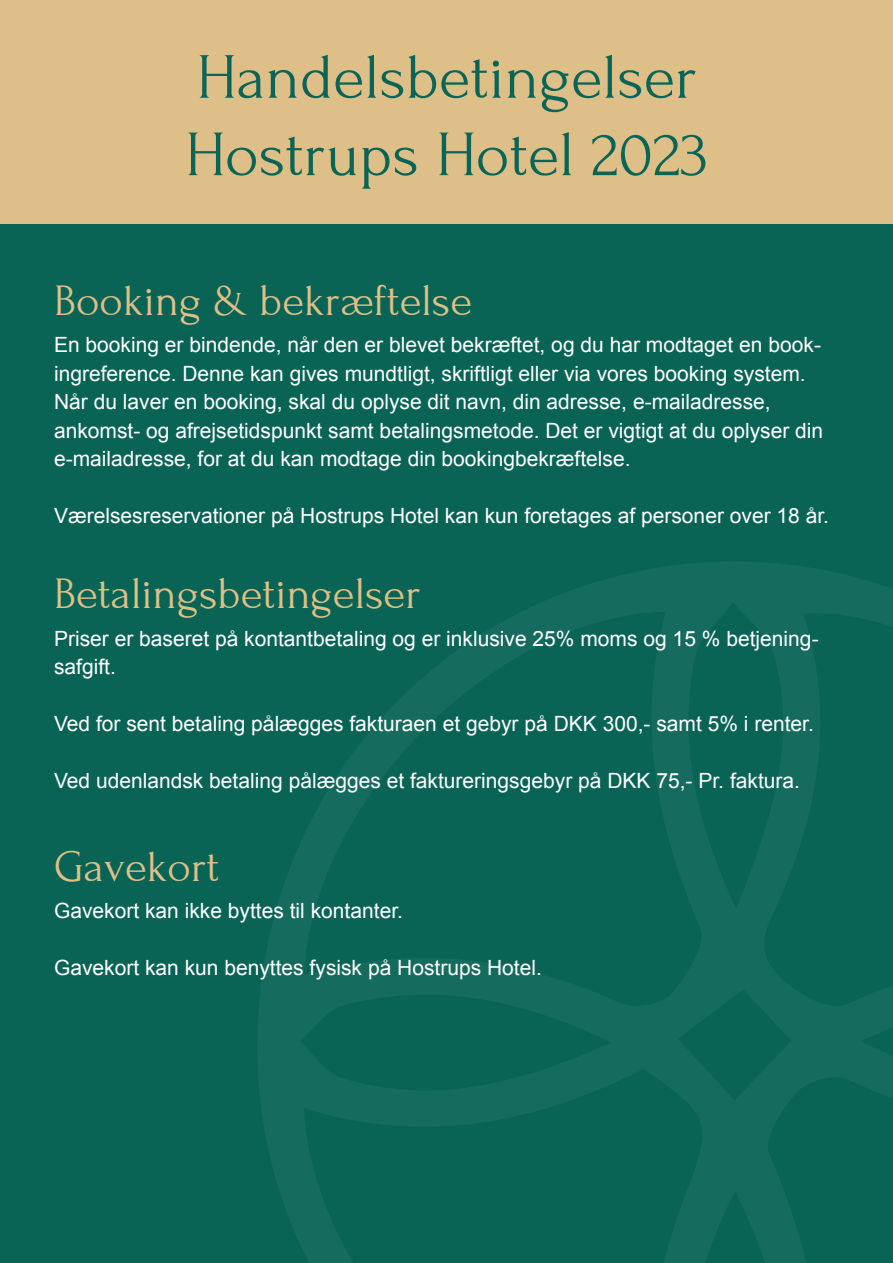
<style>
.page{position:relative;width:893px;height:1263px;background:#fff}
.page>*{position:absolute;margin:0;border:0;box-sizing:border-box;transform-origin:0 0}
.t1{font:64.5px "Forum";color:#0b6557}
.t2{font:45px "Forum";color:#dfc087}
.t3{font:21px/28.5px "Arial";color:#fff}
</style>
<div class="page">
<div style="left:0;top:0;width:893px;height:235px;background:#ddbf87"></div>
<div style="left:0;top:224px;width:893px;height:1039px;background:#0a6455"></div>
<svg style="left:258px;top:562px;width:635px;height:701px"></svg>
<p class="t1" style="left:196px;top:43px;width:502px">Handelsbetingelser</p>
<p class="t1" style="left:185px;top:120px;width:525px">Hostrups Hotel 2023</p>
<p class="t2" style="left:54px;top:276px;width:420px">Booking &amp; bekræftelse</p>
<p class="t3" style="left:54px;top:331px;width:771px">En booking er bindende, når den er blevet bekræftet, og du har modtaget en book&shy;ingreference. Denne kan gives mundtligt, skriftligt eller via vores booking system.<br>Når du laver en booking, skal du oplyse dit navn, din adresse, e-mailadresse, ankomst- og afrejsetidspunkt samt betalingsmetode. Det er vigtigt at du oplyser din e-mailadresse, for at du kan modtage din bookingbekræftelse.</p>
<p class="t3" style="left:54px;top:502px;width:777px">Værelsesreservationer på Hostrups Hotel kan kun foretages af personer over 18 år.</p>
<p class="t2" style="left:54px;top:570px;width:368px">Betalingsbetingelser</p>
<p class="t3" style="left:54px;top:624px;width:766px">Priser er baseret på kontantbetaling og er inklusive 25% moms og 15 % betjening&shy;safgift.</p>
<p class="t3" style="left:54px;top:710px;width:761px">Ved for sent betaling pålægges fakturaen et gebyr på DKK 300,- samt 5% i renter.</p>
<p class="t3" style="left:54px;top:767px;width:747px">Ved udenlandsk betaling pålægges et faktureringsgebyr på DKK 75,- Pr. faktura.</p>
<p class="t2" style="left:54px;top:842px;width:167px">Gavekort</p>
<p class="t3" style="left:54px;top:896px;width:351px">Gavekort kan ikke byttes til kontanter.</p>
<p class="t3" style="left:54px;top:953px;width:489px">Gavekort kan kun benyttes fysisk på Hostrups Hotel.</p>
</div>
